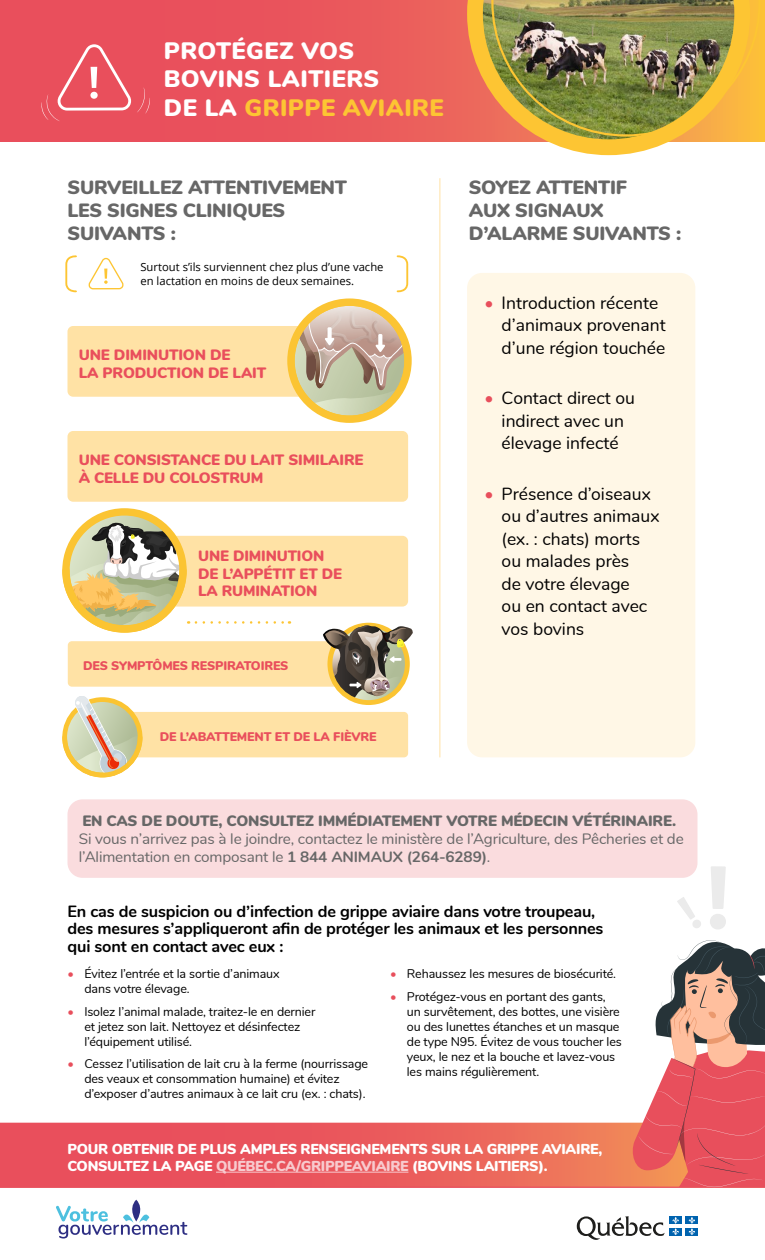
<style>
.page{position:relative;width:765px;height:1260px;background:#fff}
.page>*{position:absolute;margin:0;border:0;box-sizing:border-box;transform-origin:0 0}
.Style_de_paragraphe_1{font:900 23.75px/28.5px "Nunito";letter-spacing:.02em;color:#fff}
.Style_de_paragraphe_1-2{font:900 19.25px/23px "Nunito";letter-spacing:-.01em;color:#676767}
.t1{font:17.5px/22.5px "Nunito";color:#000}
.t2{font:700 16.25px/17.8px "Nunito";letter-spacing:-.01em;color:#000}
.Style_de_paragraphe_1-3{font:15px/18px "Nunito";letter-spacing:-.01em;color:#676767}
.Style_de_paragraphe_1-4{font:900 15px/17.5px "Nunito";letter-spacing:-.01em;color:#e94f5c}
.Style_de_paragraphe_1-5{font:900 14.38px/17.5px "Nunito";letter-spacing:-.02em;color:#fff}
.t3{font:12.5px/15px "Nunito";letter-spacing:-.01em;color:#000}
.Style_de_paragraphe_1-6{font:900 12.5px "Nunito";letter-spacing:-.01em;color:#e94f5c}
.Style_de_paragraphe_1-7{font:11.25px/13.5px "Open Sans";color:#000}
.s1{color:#fdc533}
.s2{color:#e84f5c}
.s3{font-weight:900}
.s4{font-weight:700}
.s5{color:#f8cace}
</style>
<div class="page">
<svg style="left:0;top:0;width:765px;height:142px;background:#e9565b"></svg>
<svg style="left:0;top:1123px;width:630px;height:64px;background:#ea5c5b"></svg>
<hr style="left:216px;top:1172px;width:192px;height:1px;background:#f8cace">
<svg style="left:41px;top:44px;width:109px;height:77px;background:#eb5f6b"></svg>
<svg style="left:577px;top:1216px;width:88px;height:24px"></svg>
<div style="left:669px;top:1216px;width:13px;height:8px;background:#0063af"></div>
<div style="left:686px;top:1216px;width:12px;height:8px;background:#0063af"></div>
<div style="left:669px;top:1228px;width:13px;height:8px;background:#0063af"></div>
<svg style="left:672px;top:1217px;width:7px;height:18px"></svg>
<div style="left:686px;top:1228px;width:12px;height:8px;background:#0063af"></div>
<svg style="left:689px;top:1217px;width:6px;height:18px"></svg>
<div style="left:467px;top:273px;width:228px;height:484px;background:#fff7e6;border-radius:15px"></div>
<svg style="left:56px;top:1200px;width:131px;height:39px"></svg>
<hr style="left:0;top:1187px;width:765px;height:1px;background:#e84f5c">
<svg style="left:710px;top:866px;width:16px;height:63px"></svg>
<svg style="left:677px;top:897px;width:24px;height:31px"></svg>
<svg style="left:630px;top:940px;width:135px;height:247px"></svg>
<svg style="left:467px;top:0;width:283px;height:155px"></svg>
<img style="left:491px;top:0;width:270px;height:137px">
<div style="left:68px;top:431px;width:340px;height:71px;background:#ffe2a5;border-radius:6px"></div>
<div style="left:84px;top:712px;width:324px;height:45px;background:#ffe2a5;border-radius:4px"></div>
<div style="left:73px;top:536px;width:335px;height:71px;background:#ffe2a5;border-radius:6px"></div>
<div style="left:68px;top:641px;width:322px;height:46px;background:#ffe2a5;border-radius:4px"></div>
<img style="left:323px;top:625px;width:90px;height:78px">
<svg style="left:62px;top:696px;width:81px;height:82px"></svg>
<div style="left:62px;top:508px;width:125px;height:125px;border:7px solid #fbc432;border-radius:50%"></div>
<div style="left:68px;top:326px;width:288px;height:71px;background:#ffe2a5;border-radius:6px"></div>
<svg style="left:291px;top:306px;width:116px;height:113px;background:#d1c2a1"></svg>
<svg style="left:378px;top:334px;width:4px;height:13px"></svg>
<div style="left:287px;top:298px;width:125px;height:125px;border:7px solid #fbc433;border-radius:50%"></div>
<svg style="left:62px;top:521px;width:127px;height:112px"></svg>
<svg style="left:196px;top:621px;width:94px;height:3px"></svg>
<hr style="left:440px;top:178px;width:1px;height:579px;background:#ffe2a5">
<svg style="left:88px;top:258px;width:36px;height:31px"></svg>
<svg style="left:65px;top:255px;width:12px;height:38px"></svg>
<svg style="left:396px;top:255px;width:13px;height:38px"></svg>
<div style="left:68px;top:799px;width:630px;height:79px;background:#fadcde;border-radius:15px"></div>
<p class="Style_de_paragraphe_1" style="left:164px;top:35px;width:281px">PROTÉGEZ VOS<br>BOVINS LAITIERS<br>DE LA <span class="s1">GRIPPE AVIAIRE</span></p>
<p class="Style_de_paragraphe_1-2" style="left:68px;top:174px;width:281px">SURVEILLEZ ATTENTIVEMENT<br>LES SIGNES CLINIQUES<br>SUIVANTS :</p>
<p class="Style_de_paragraphe_1-2" style="left:469px;top:174px;width:214px">SOYEZ ATTENTIF<br>AUX SIGNAUX<br>D’ALARME SUIVANTS :</p>
<p class="Style_de_paragraphe_1-7" style="left:140px;top:260px;width:245px">Surtout s’ils surviennent chez plus d’une vache en lactation en moins de deux semaines.</p>
<p class="Style_de_paragraphe_1-4" style="left:79px;top:345px;width:189px">UNE DIMINUTION DE<br>LA PRODUCTION DE LAIT</p>
<p class="Style_de_paragraphe_1-4" style="left:79px;top:450px;width:286px">UNE CONSISTANCE DU LAIT SIMILAIRE<br>À CELLE DU COLOSTRUM</p>
<p class="Style_de_paragraphe_1-4" style="left:198px;top:546px;width:145px">UNE DIMINUTION<br>DE L’APPÉTIT ET DE<br>LA RUMINATION</p>
<p class="Style_de_paragraphe_1-6" style="left:83px;top:657px;width:207px">DES SYMPTÔMES RESPIRATOIRES</p>
<p class="Style_de_paragraphe_1-6" style="left:160px;top:727px;width:218px">DE L’ABATTEMENT ET DE LA FIÈVRE</p>
<p class="t1" style="left:502px;top:290px;width:166px;text-indent:-17px"><span class="s2">•</span> Introduction récente d’animaux provenant d’une région touchée</p>
<p class="t1" style="left:484px;top:386px;width:152px;text-align:center"><span class="s2">•</span> Contact direct ou indirect avec un élevage infecté</p>
<p class="t1" style="left:502px;top:482px;width:159px;text-indent:-17px"><span class="s2">•</span> Présence d’oiseaux ou d’autres animaux (ex. : chats) morts ou malades près<br>de votre élevage<br>ou en contact avec vos bovins</p>
<p class="Style_de_paragraphe_1-3" style="left:79px;top:811px;width:607px"><span class="s3">EN CAS DE DOUTE, CONSULTEZ IMMÉDIATEMENT VOTRE MÉDECIN VÉTÉRINAIRE.<br></span>Si vous n’arrivez pas à le joindre, contactez le ministère de l’Agriculture, des Pêcheries et de l’Alimentation en composant le <span class="s4">1 844 ANIMAUX (264-6289)</span>.</p>
<h4 class="t2" style="left:68px;top:901px;width:537px">En cas de suspicion ou d’infection de grippe aviaire dans votre troupeau, des mesures s’appliqueront afin de protéger les animaux et les personnes qui sont en contact avec eux :</h4>
<p class="t3" style="left:84px;top:966px;width:197px;text-indent:-17px"><span class="s2">•</span> Évitez l’entrée et la sortie d’animaux dans votre élevage.</p>
<p class="t3" style="left:84px;top:1003px;width:233px;text-indent:-17px"><span class="s2">•</span> Isolez l’animal malade, traitez-le en dernier et jetez son lait. Nettoyez et désinfectez l’équipement utilisé.</p>
<p class="t3" style="left:84px;top:1055px;width:285px;text-indent:-17px"><span class="s2">•</span> Cessez l’utilisation de lait cru à la ferme (nourrissage des veaux et consommation humaine) et évitez d’exposer d’autres animaux à ce lait cru (ex. : chats).</p>
<p class="t3" style="left:390px;top:966px;width:228px"><span class="s2">•</span> Rehaussez les mesures de biosécurité.</p>
<p class="t3" style="left:407px;top:988px;width:217px;text-indent:-17px"><span class="s2">•</span> Protégez-vous en portant des gants, un survêtement, des bottes, une visière ou des lunettes étanches et un masque de type N95. Évitez de vous toucher les yeux, le nez et la bouche et lavez-vous les mains régulièrement.</p>
<p class="Style_de_paragraphe_1-5" style="left:68px;top:1139px;width:536px">POUR OBTENIR DE PLUS AMPLES RENSEIGNEMENTS SUR LA GRIPPE AVIAIRE,<br>CONSULTEZ LA PAGE <span class="s5">QUÉBEC.CA/GRIPPEAVIAIRE</span> (BOVINS LAITIERS).</p>
</div>
